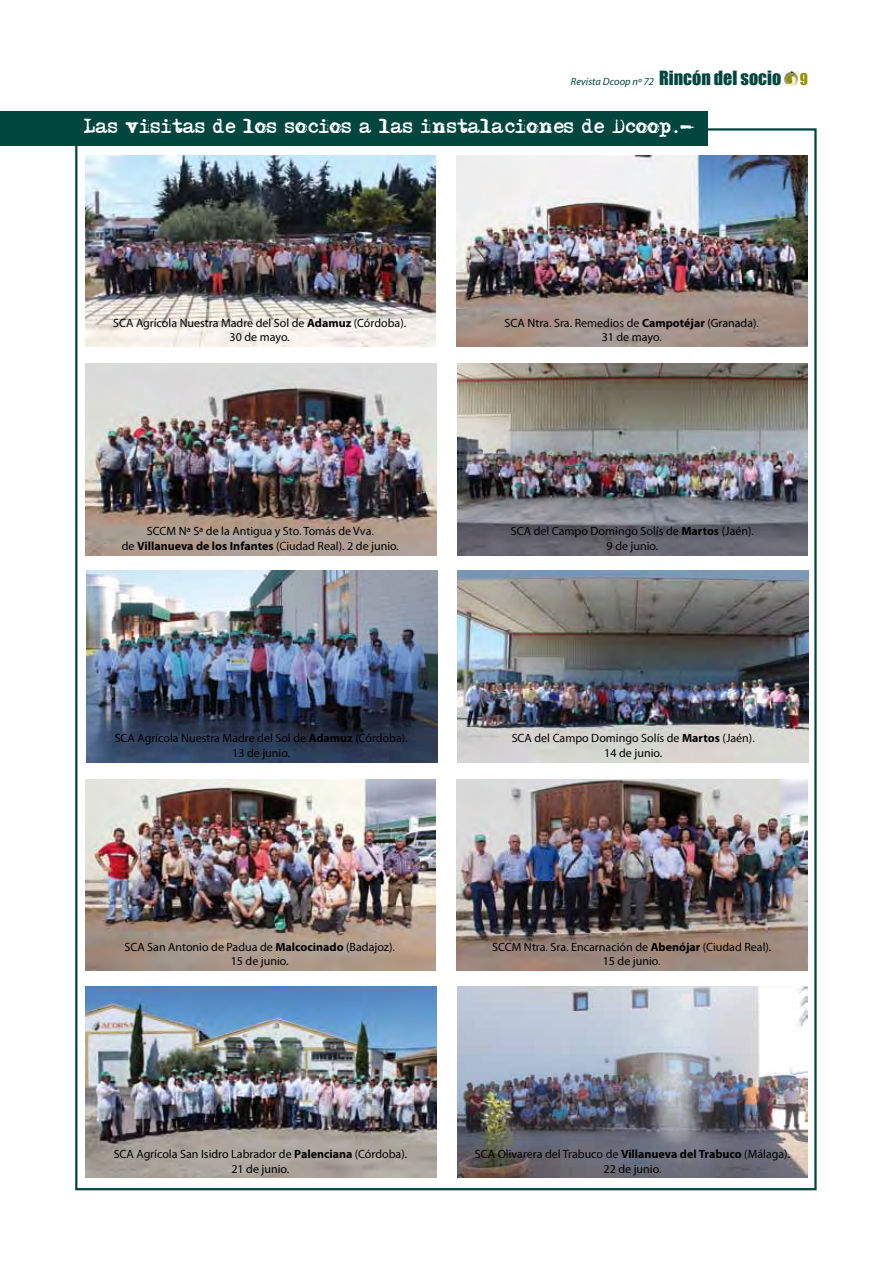
<style>
.page{position:relative;width:893px;height:1263px;background:#fff}
.page>*{position:absolute;margin:0;border:0;box-sizing:border-box;transform-origin:0 0}
.t1{font:18px "Adler";color:#fff}
.t2{font:12px/14.4px "Myriad Pro";color:#000;text-align:center}
.t3{font:italic 10.5px "Myriad Pro";color:#00463f}
.s1{font-family:"Impact";font-style:normal;font-size:18px}
.s2{font-family:"Impact";font-style:normal;font-size:15px;color:#989000}
.s3{font-weight:700}
</style>
<div class="page">
<img style="left:783px;top:71px;width:15px;height:15px">
<div style="left:75px;top:128px;width:742px;height:1062px;background:#fff;border:2px solid #00463f"></div>
<div style="left:0;top:111px;width:708px;height:34px;background:#00463f"></div>
<img style="left:85px;top:155px;width:351px;height:191px">
<img style="left:456px;top:155px;width:351px;height:191px">
<img style="left:86px;top:364px;width:350px;height:191px">
<img style="left:457px;top:364px;width:351px;height:191px">
<img style="left:87px;top:571px;width:350px;height:191px">
<img style="left:458px;top:571px;width:350px;height:191px">
<img style="left:85px;top:779px;width:351px;height:191px">
<img style="left:456px;top:779px;width:351px;height:191px">
<img style="left:86px;top:986px;width:350px;height:192px">
<img style="left:457px;top:986px;width:351px;height:192px">
<p class="t3" style="left:571px;top:75px;width:238px">Revista Dcoop nº 72 <span class="s1">Rincón del socio</span> <span class="s2">9</span></p>
<h1 class="t1" style="left:84px;top:118px;width:611px">Las visitas de los socios a las instalaciones de Dcoop.-</h1>
<p class="t2" style="left:113px;top:315px;width:295px">SCA Agrícola Nuestra Madre del Sol de <span class="s3">Adamuz</span> (Córdoba).<br>30 de mayo.</p>
<p class="t2" style="left:505px;top:315px;width:256px">SCA Ntra. Sra. Remedios de <span class="s3">Campotéjar</span> (Granada).<br>31 de mayo.</p>
<p class="t2" style="left:122px;top:524px;width:279px">SCCM Nª Sª de la Antigua y Sto. Tomás de Vva.<br>de <span class="s3">Villanueva de los Infantes</span> (Ciudad Real). 2 de junio.</p>
<p class="t2" style="left:511px;top:524px;width:245px">SCA del Campo Domingo Solís de <span class="s3">Martos</span> (Jaén).<br>9 de junio.</p>
<p class="t2" style="left:115px;top:731px;width:295px">SCA Agrícola Nuestra Madre del Sol de <span class="s3">Adamuz</span> (Córdoba).<br>13 de junio.</p>
<p class="t2" style="left:512px;top:731px;width:245px">SCA del Campo Domingo Solís de <span class="s3">Martos</span> (Jaén).<br>14 de junio.</p>
<p class="t2" style="left:124px;top:939px;width:272px">SCA San Antonio de Padua de <span class="s3">Malcocinado</span> (Badajoz).<br>15 de junio.</p>
<p class="t2" style="left:492px;top:939px;width:281px">SCCM Ntra. Sra. Encarnación de <span class="s3">Abenójar</span> (Ciudad Real).<br>15 de junio.</p>
<p class="t2" style="left:114px;top:1147px;width:295px">SCA Agrícola San Isidro Labrador de <span class="s3">Palenciana</span> (Córdoba).<br>21 de junio.</p>
<p class="t2" style="left:475px;top:1147px;width:317px">SCA Olivarera del Trabuco de <span class="s3">Villanueva del Trabuco</span> (Málaga).<br>22 de junio.</p>
</div>
